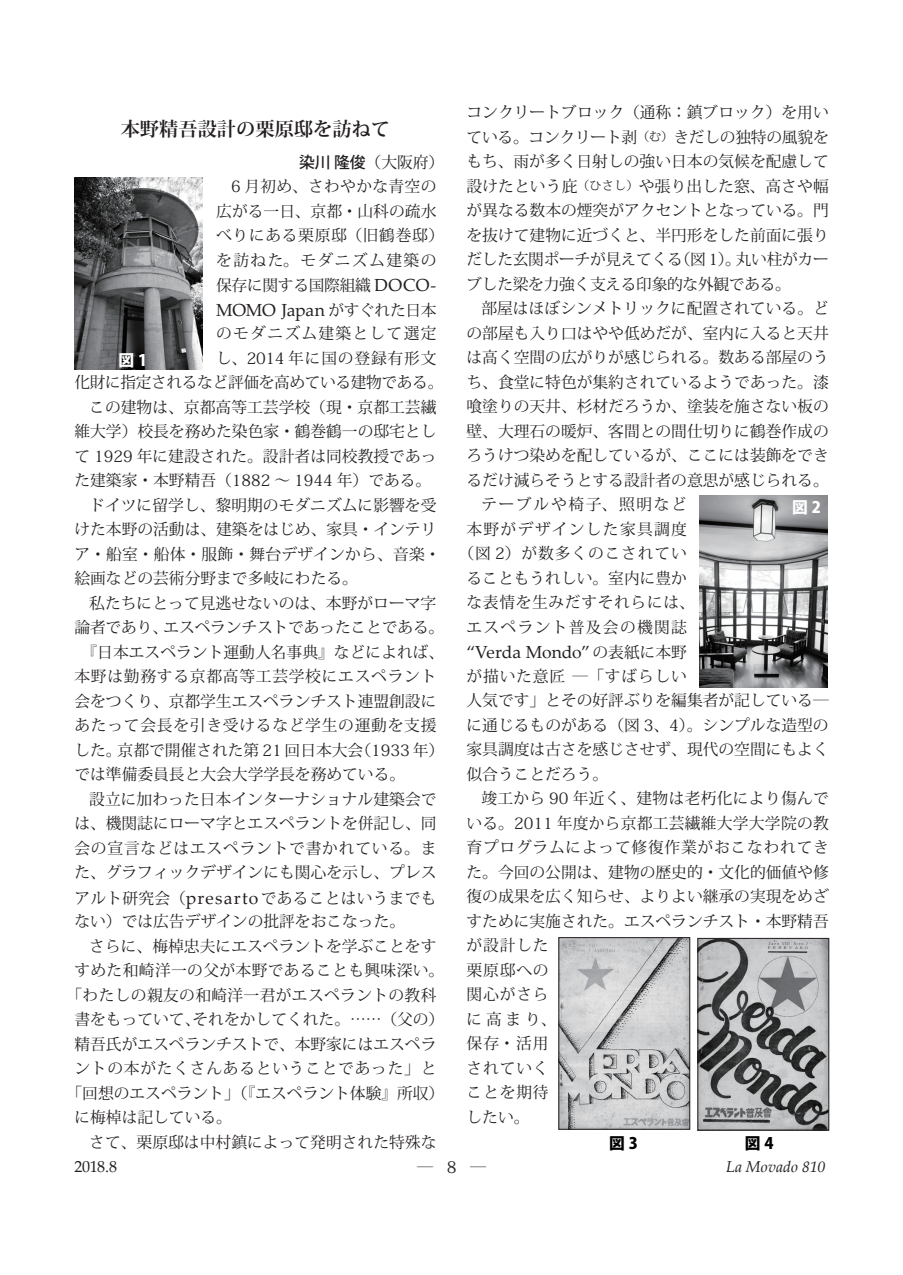
<style>
.page{position:relative;width:903px;height:1275px;background:#fff}
.page>*{position:absolute;margin:0;border:0;box-sizing:border-box;transform-origin:0 0}
.t1{font:700 19.25px "Koz Min Pr 6 N";color:#231f20}
.t2{font:17.5px "Palatino Linotype";letter-spacing:-.02em;color:#231f20}
.t3{font:16.1px "Palatino Linotype";color:#231f20}
.t4{font:16.1px "Koz Min Pr 6 N";color:#231f20}
.t5{font:15.75px/24.5px "Koz Min Pr 6 N";color:#231f20}
.t6{font:15.75px "Koz Min Pr 6 N";letter-spacing:.045em;color:#231f20}
.t7{font:15.75px "Koz Min Pr 6 N";letter-spacing:.05em;color:#231f20}
.t8{font:15.75px "Koz Min Pr 6 N";letter-spacing:.02em;color:#231f20}
.t9{font:15.75px "Koz Min Pr 6 N";letter-spacing:.04em;color:#231f20}
.t10{font:15.75px "Koz Min Pr 6 N";letter-spacing:.085em;color:#231f20}
.t11{font:15.75px "Koz Min Pr 6 N";letter-spacing:-.025em;color:#231f20}
.t12{font:15.75px "Koz Min Pr 6 N";letter-spacing:.025em;color:#231f20}
.t13{font:15.75px "Koz Min Pr 6 N";letter-spacing:-.02em;color:#231f20}
.t14{font:15.75px "Koz Min Pr 6 N";letter-spacing:.055em;color:#231f20}
.t15{font:15.75px "Koz Min Pr 6 N";letter-spacing:.09em;color:#231f20}
.t16{font:15.75px "Koz Min Pr 6 N";letter-spacing:.08em;color:#231f20}
.t17{font:15.75px "Koz Min Pr 6 N";letter-spacing:.105em;color:#231f20}
.t18{font:italic 15.75px "Palatino Linotype";letter-spacing:.005em;color:#231f20}
.t19{font:800 15.75px "Koz Go Pr 6 N";color:#fff}
.t20{font:800 15.75px "Koz Go Pr 6 N";color:#000}
.s1{font-family:"Koz Go Pr 6 N";font-weight:500}
.s2{font-family:"Palatino Linotype";font-size:17.5px}
.s3{font-family:"Koz Min Pr 6 N";font-size:15.75px}
.s4{font-size:12.25px}
</style>
<div class="page">
<img style="left:74px;top:178px;width:128px;height:191px">
<img style="left:700px;top:496px;width:127px;height:191px">
<img style="left:699px;top:940px;width:128px;height:188px">
<div style="left:697px;top:938px;width:132px;height:192px;border:1px solid #231f20"></div>
<img style="left:560px;top:939px;width:128px;height:189px">
<div style="left:558px;top:937px;width:132px;height:193px;border:1px solid #231f20"></div>
<p class="t1" style="left:121px;top:118px;width:271px">本野精吾設計の栗原邸を訪ねて</p>
<p class="t5" style="left:299px;top:150px;width:147px"><span class="s1">染川 隆俊</span>（大阪府）</p>
<p class="t8" style="left:231px;top:177px;width:207px">6 月初め、さわやかな青空の</p>
<p class="t5" style="left:216px;top:199px;width:222px">広がる一日、京都・山科の疏水</p>
<p class="t9" style="left:216px;top:227px;width:230px">べりにある栗原邸（旧鶴巻邸）</p>
<p class="t15" style="left:216px;top:251px;width:222px">を訪ねた。モダニズム建築の</p>
<p class="t13" style="left:216px;top:276px;width:222px">保存に関する国際組織 <span class="s2">DOCO-</span></p>
<p class="t2" style="left:216px;top:297px;width:222px">MOMO Japan <span class="s3">がすぐれた日本</span></p>
<p class="t16" style="left:216px;top:324px;width:222px">のモダニズム建築として選定</p>
<p class="t7" style="left:216px;top:349px;width:222px">し、2014 年に国の登録有形文</p>
<p class="t11" style="left:74px;top:374px;width:370px">化財に指定されるなど評価を高めている建物である。</p>
<p class="t5" style="left:89px;top:395px;width:349px">この建物は、京都高等工芸学校（現・京都工芸繊</p>
<p class="t5" style="left:74px;top:419px;width:363px">維大学）校長を務めた染色家・鶴巻鶴一の邸宅とし</p>
<p class="t5" style="left:74px;top:444px;width:364px">て 1929 年に建設された。設計者は同校教授であっ</p>
<p class="t5" style="left:74px;top:468px;width:358px">た建築家・本野精吾（1882 ～ 1944 年）である。</p>
<p class="t5" style="left:89px;top:493px;width:349px">ドイツに留学し、黎明期のモダニズムに影響を受</p>
<p class="t5" style="left:74px;top:518px;width:363px">けた本野の活動は、建築をはじめ、家具・インテリ</p>
<p class="t5" style="left:74px;top:542px;width:368px">ア・船室・船体・服飾・舞台デザインから、音楽・</p>
<p class="t5" style="left:74px;top:567px;width:285px">絵画などの芸術分野まで多岐にわたる。</p>
<p class="t5" style="left:89px;top:591px;width:348px">私たちにとって見逃せないのは、本野がローマ字</p>
<p class="t5" style="left:74px;top:616px;width:371px">論者であり、エスペランチストであったことである。</p>
<p class="t5" style="left:81px;top:640px;width:364px">『日本エスペラント運動人名事典』などによれば、</p>
<p class="t6" style="left:74px;top:668px;width:364px">本野は勤務する京都高等工芸学校にエスペラント</p>
<p class="t5" style="left:74px;top:689px;width:363px">会をつくり、京都学生エスペランチスト連盟創設に</p>
<p class="t6" style="left:74px;top:717px;width:364px">あたって会長を引き受けるなど学生の運動を支援</p>
<p class="t5" style="left:74px;top:738px;width:371px">した。京都で開催された第 21 回日本大会（1933 年）</p>
<p class="t5" style="left:74px;top:763px;width:332px">では準備委員長と大会大学学長を務めている。</p>
<p class="t5" style="left:89px;top:787px;width:349px">設立に加わった日本インターナショナル建築会で</p>
<p class="t5" style="left:74px;top:812px;width:363px">は、機関誌にローマ字とエスペラントを併記し、同</p>
<p class="t7" style="left:74px;top:839px;width:363px">会の宣言などはエスペラントで書かれている。ま</p>
<p class="t5" style="left:74px;top:861px;width:363px">た、グラフィックデザインにも関心を示し、プレス</p>
<p class="t5" style="left:74px;top:886px;width:364px">アルト研究会（<span class="s2">presarto</span>であることはいうまでも</p>
<p class="t5" style="left:74px;top:909px;width:332px">ない）では広告デザインの批評をおこなった。</p>
<p class="t5" style="left:89px;top:934px;width:349px">さらに、梅棹忠夫にエスペラントを学ぶことをす</p>
<p class="t12" style="left:74px;top:962px;width:371px">すめた和崎洋一の父が本野であることも興味深い。</p>
<p class="t8" style="left:67px;top:986px;width:371px">「わたしの親友の和崎洋一君がエスペラントの教科</p>
<p class="t5" style="left:74px;top:1007px;width:371px">書をもっていて、それをかしてくれた。……（父の）</p>
<p class="t5" style="left:74px;top:1032px;width:363px">精吾氏がエスペランチストで、本野家にはエスペラ</p>
<p class="t6" style="left:74px;top:1060px;width:364px">ントの本がたくさんあるということであった」と</p>
<p class="t5" style="left:67px;top:1081px;width:379px">「回想のエスペラント」（『エスペラント体験』所収）</p>
<p class="t5" style="left:74px;top:1106px;width:159px">に梅棹は記している。</p>
<p class="t5" style="left:89px;top:1130px;width:349px">さて、栗原邸は中村鎮によって発明された特殊な</p>
<p class="t19" style="left:119px;top:352px;width:30px">図 1</p>
<p class="t5" style="left:466px;top:100px;width:364px;text-align:justify">コンクリートブロック（通称：鎮ブロック）を用いている。コンクリート剥<span class="s4">（む）</span>きだしの独特の風貌をもち、雨が多く日射しの強い日本の気候を配慮して設けたという庇<span class="s4">（ひさし）</span>や張り出した窓、高さや幅が異なる数本の煙突がアクセントとなっている。門を抜けて建物に近づくと、半円形をした前面に張りだした玄関ポーチが見えてくる（図 1）。丸い柱がカーブした梁を力強く支える印象的な外観である。</p>
<p class="t5" style="left:481px;top:296px;width:349px">部屋はほぼシンメトリックに配置されている。ど</p>
<p class="t5" style="left:466px;top:321px;width:364px">の部屋も入り口はやや低めだが、室内に入ると天井</p>
<p class="t5" style="left:466px;top:345px;width:364px">は高く空間の広がりが感じられる。数ある部屋のう</p>
<p class="t5" style="left:466px;top:370px;width:364px">ち、食堂に特色が集約されているようであった。漆</p>
<p class="t5" style="left:466px;top:394px;width:364px">喰塗りの天井、杉材だろうか、塗装を施さない板の</p>
<p class="t5" style="left:466px;top:419px;width:364px">壁、大理石の暖炉、客間との間仕切りに鶴巻作成の</p>
<p class="t5" style="left:466px;top:443px;width:364px">ろうけつ染めを配しているが、ここには装飾をでき</p>
<p class="t5" style="left:466px;top:468px;width:364px">るだけ減らそうとする設計者の意思が感じられる。</p>
<p class="t17" style="left:481px;top:495px;width:207px">テーブルや椅子、照明など</p>
<p class="t10" style="left:466px;top:520px;width:222px">本野がデザインした家具調度</p>
<p class="t14" style="left:459px;top:544px;width:230px">（図 2）が数多くのこされてい</p>
<p class="t5" style="left:466px;top:566px;width:222px">ることもうれしい。室内に豊か</p>
<p class="t9" style="left:466px;top:594px;width:230px">な表情を生みだすそれらには、</p>
<p class="t10" style="left:466px;top:618px;width:222px">エスペラント普及会の機関誌</p>
<p class="t2" style="left:466px;top:640px;width:222px">“Verda Mondo”<span class="s3">の表紙に本野</span></p>
<p class="t5" style="left:466px;top:664px;width:364px">が描いた意匠 ―「すばらしい<br>人気です」とその好評ぶりを編集者が記している―に通じるものがある（図 3、4）。シンプルな造型の家具調度は古さを感じさせず、現代の空間にもよく似合うことだろう。</p>
<p class="t5" style="left:466px;top:786px;width:364px;text-indent:15px">竣工から 90 年近く、建物は老朽化により傷んでいる。2011 年度から京都工芸繊維大学大学院の教育プログラムによって修復作業がおこなわれてきた。今回の公開は、建物の歴史的・文化的価値や修復の成果を広く知らせ、よりよい継承の実現をめざすために実施された。エスペランチスト・本野精吾が設計した<br>栗原邸への<br>関心がさら<br>に高まり、<br>保存・活用<br>されていく<br>ことを期待<br>したい。</p>
<p class="t19" style="left:792px;top:499px;width:30px">図2</p>
<p class="t20" style="left:609px;top:1134px;width:30px">図3</p>
<p class="t20" style="left:745px;top:1134px;width:30px">図4</p>
<p class="t3" style="left:74px;top:1155px;width:44px">2018.8</p>
<p class="t4" style="left:417px;top:1158px;width:71px">― 8 ―</p>
<p class="t18" style="left:726px;top:1155px;width:101px">La Movado 810</p>
</div>
